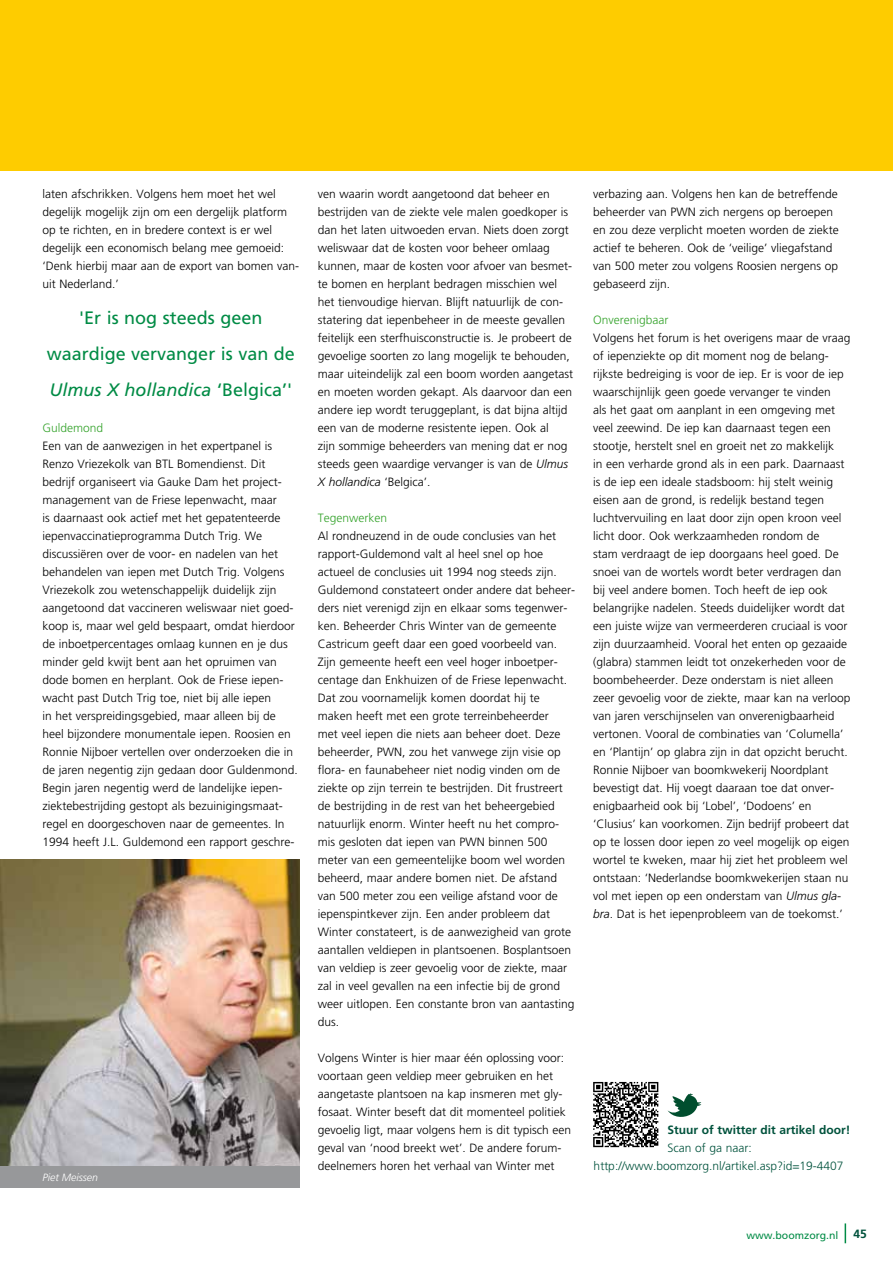
<style>
.page{position:relative;width:893px;height:1263px;background:#fff}
.page>*{position:absolute;margin:0;border:0;box-sizing:border-box;transform-origin:0 0}
.t1{font:18px/36px "Frutiger";color:#008b45;text-align:center}
.t2{font:300 12px/18px "Frutiger";color:#000}
.t3{font:300 12px/18px "Frutiger";color:#00523c}
.t4{font:300 12px "Frutiger";color:#35a32c}
.t5{font:700 12px "Frutiger";color:#00523c}
.t6{font:10.5px "Frutiger";color:#008b45}
.t7{font:italic 300 10.5px "Frutiger";color:#fff}
.s1{font-style:italic}
.s2{font-weight:700;font-size:12px;color:#00523c}
</style>
<div class="page">
<svg style="left:845px;top:1223px;width:1px;height:20px"></svg>
<img style="left:0;top:860px;width:300px;height:306px">
<div style="left:0;top:0;width:893px;height:170px;background:#fecc00"></div>
<div style="left:0;top:1166px;width:300px;height:21px;background:#97989a"></div>
<svg style="left:593px;top:1082px;width:66px;height:66px"></svg>
<svg style="left:593px;top:1082px;width:65px;height:65px"></svg>
<svg style="left:667px;top:1093px;width:34px;height:24px"></svg>
<p class="t2" style="left:43px;top:185px;width:258px">laten afschrikken. Volgens hem moet het wel degelijk mogelijk zijn om een dergelijk platform op te richten, en in bredere context is er wel degelijk een economisch belang mee gemoeid: ‘Denk hierbij maar aan de export van bomen van&shy;uit Nederland.’</p>
<h1 class="t1" style="left:47px;top:300px;width:250px">'Er is nog steeds geen waardige vervanger is van de<br><span class="s1">Ulmus X hollandica</span> ‘Belgica’'</h1>
<p class="t4" style="left:43px;top:421px;width:62px">Guldemond</p>
<p class="t2" style="left:43px;top:437px;width:257px">Een van de aanwezigen in het expertpanel is Renzo Vriezekolk van BTL Bomendienst. Dit bedrijf organiseert via Gauke Dam het project&shy;management van de Friese Iepenwacht, maar<br>is daarnaast ook actief met het gepatenteerde iepenvaccinatieprogramma Dutch Trig. We discussiëren over de voor- en nadelen van het behandelen van iepen met Dutch Trig. Volgens Vriezekolk zou wetenschappelijk duidelijk zijn aangetoond dat vaccineren weliswaar niet goed&shy;koop is, maar wel geld bespaart, omdat hierdoor de inboetpercentages omlaag kunnen en je dus minder geld kwijt bent aan het opruimen van dode bomen en herplant. Ook de Friese iepen&shy;wacht past Dutch Trig toe, niet bij alle iepen<br>in het verspreidingsgebied, maar alleen bij de heel bijzondere monumentale iepen. Roosien en Ronnie Nijboer vertellen over onderzoeken die in de jaren negentig zijn gedaan door Guldenmond.<br>Begin jaren negentig werd de landelijke iepen&shy;ziektebestrijding gestopt als bezuinigingsmaat&shy;regel en doorgeschoven naar de gemeentes. In 1994 heeft J.L. Guldemond een rapport geschre-</p>
<p class="t7" style="left:43px;top:1171px;width:57px">Piet Meissen</p>
<p class="t2" style="left:318px;top:185px;width:257px">ven waarin wordt aangetoond dat beheer en bestrijden van de ziekte vele malen goedkoper is dan het laten uitwoeden ervan. Niets doen zorgt weliswaar dat de kosten voor beheer omlaag kunnen, maar de kosten voor afvoer van besmet&shy;te bomen en herplant bedragen misschien wel het tienvoudige hiervan. Blijft natuurlijk de con&shy;statering dat iepenbeheer in de meeste gevallen feitelijk een sterfhuisconstructie is. Je probeert de gevoelige soorten zo lang mogelijk te behouden, maar uiteindelijk zal een boom worden aangetast en moeten worden gekapt. Als daarvoor dan een andere iep wordt teruggeplant, is dat bijna altijd een van de moderne resistente iepen. Ook al<br>zijn sommige beheerders van mening dat er nog steeds geen waardige vervanger is van de <span class="s1">Ulmus X hollandica</span> ‘Belgica’.</p>
<p class="t4" style="left:318px;top:511px;width:71px">Tegenwerken</p>
<p class="t2" style="left:318px;top:527px;width:259px">Al rondneuzend in de oude conclusies van het rapport-Guldemond valt al heel snel op hoe actueel de conclusies uit 1994 nog steeds zijn.<br>Guldemond constateert onder andere dat beheer&shy;ders niet verenigd zijn en elkaar soms tegenwer&shy;ken. Beheerder Chris Winter van de gemeente Castricum geeft daar een goed voorbeeld van.<br>Zijn gemeente heeft een veel hoger inboetper&shy;centage dan Enkhuizen of de Friese Iepenwacht.<br>Dat zou voornamelijk komen doordat hij te maken heeft met een grote terreinbeheerder<br>met veel iepen die niets aan beheer doet. Deze beheerder, PWN, zou het vanwege zijn visie op flora- en faunabeheer niet nodig vinden om de ziekte op zijn terrein te bestrijden. Dit frustreert de bestrijding in de rest van het beheergebied natuurlijk enorm. Winter heeft nu het compro&shy;mis gesloten dat iepen van PWN binnen 500 meter van een gemeentelijke boom wel worden beheerd, maar andere bomen niet. De afstand van 500 meter zou een veilige afstand voor de iepenspintkever zijn. Een ander probleem dat Winter constateert, is de aanwezigheid van grote aantallen veldiepen in plantsoenen. Bosplantsoen van veldiep is zeer gevoelig voor de ziekte, maar zal in veel gevallen na een infectie bij de grond weer uitlopen. Een constante bron van aantasting dus.</p>
<p class="t2" style="left:318px;top:1049px;width:255px">Volgens Winter is hier maar één oplossing voor: voortaan geen veldiep meer gebruiken en het aangetaste plantsoen na kap insmeren met gly&shy;fosaat. Winter beseft dat dit momenteel politiek gevoelig ligt, maar volgens hem is dit typisch een geval van ‘nood breekt wet’. De andere forum&shy;deelnemers horen het verhaal van Winter met</p>
<p class="t2" style="left:593px;top:185px;width:247px">verbazing aan. Volgens hen kan de betreffende beheerder van PWN zich nergens op beroepen en zou deze verplicht moeten worden de ziekte actief te beheren. Ook de ‘veilige’ vliegafstand van 500 meter zou volgens Roosien nergens op gebaseerd zijn.</p>
<p class="t4" style="left:593px;top:313px;width:77px">Onverenigbaar</p>
<p class="t2" style="left:593px;top:329px;width:259px">Volgens het forum is het overigens maar de vraag of iepenziekte op dit moment nog de belang&shy;rijkste bedreiging is voor de iep. Er is voor de iep waarschijnlijk geen goede vervanger te vinden<br>als het gaat om aanplant in een omgeving met veel zeewind. De iep kan daarnaast tegen een stootje, herstelt snel en groeit net zo makkelijk<br>in een verharde grond als in een park. Daarnaast is de iep een ideale stadsboom: hij stelt weinig eisen aan de grond, is redelijk bestand tegen luchtvervuiling en laat door zijn open kroon veel licht door. Ook werkzaamheden rondom de<br>stam verdraagt de iep doorgaans heel goed. De snoei van de wortels wordt beter verdragen dan bij veel andere bomen. Toch heeft de iep ook belangrijke nadelen. Steeds duidelijker wordt dat een juiste wijze van vermeerderen cruciaal is voor zijn duurzaamheid. Vooral het enten op gezaaide (glabra) stammen leidt tot onzekerheden voor de boombeheerder. Deze onderstam is niet alleen zeer gevoelig voor de ziekte, maar kan na verloop van jaren verschijnselen van onverenigbaarheid vertonen. Vooral de combinaties van ‘Columella’ en ‘Plantijn’ op glabra zijn in dat opzicht berucht.<br>Ronnie Nijboer van boomkwekerij Noordplant bevestigt dat. Hij voegt daaraan toe dat onver&shy;enigbaarheid ook bij ‘Lobel’, ‘Dodoens’ en ‘Clusius’ kan voorkomen. Zijn bedrijf probeert dat op te lossen door iepen zo veel mogelijk op eigen wortel te kweken, maar hij ziet het probleem wel ontstaan: ‘Nederlandse boomkwekerijen staan nu vol met iepen op een onderstam van <span class="s1">Ulmus gla&shy;bra</span>. Dat is het iepenprobleem van de toekomst.’</p>
<p class="t5" style="left:667px;top:1123px;width:185px">Stuur of twitter dit artikel door!</p>
<p class="t3" style="left:594px;top:1139px;width:251px;text-indent:74px">Scan of ga naar: http://www.boomzorg.nl/artikel.asp?id=19-4407</p>
<p class="t6" style="left:746px;top:1229px;width:122px">www.boomzorg.nl <span class="s2">45</span></p>
</div>
